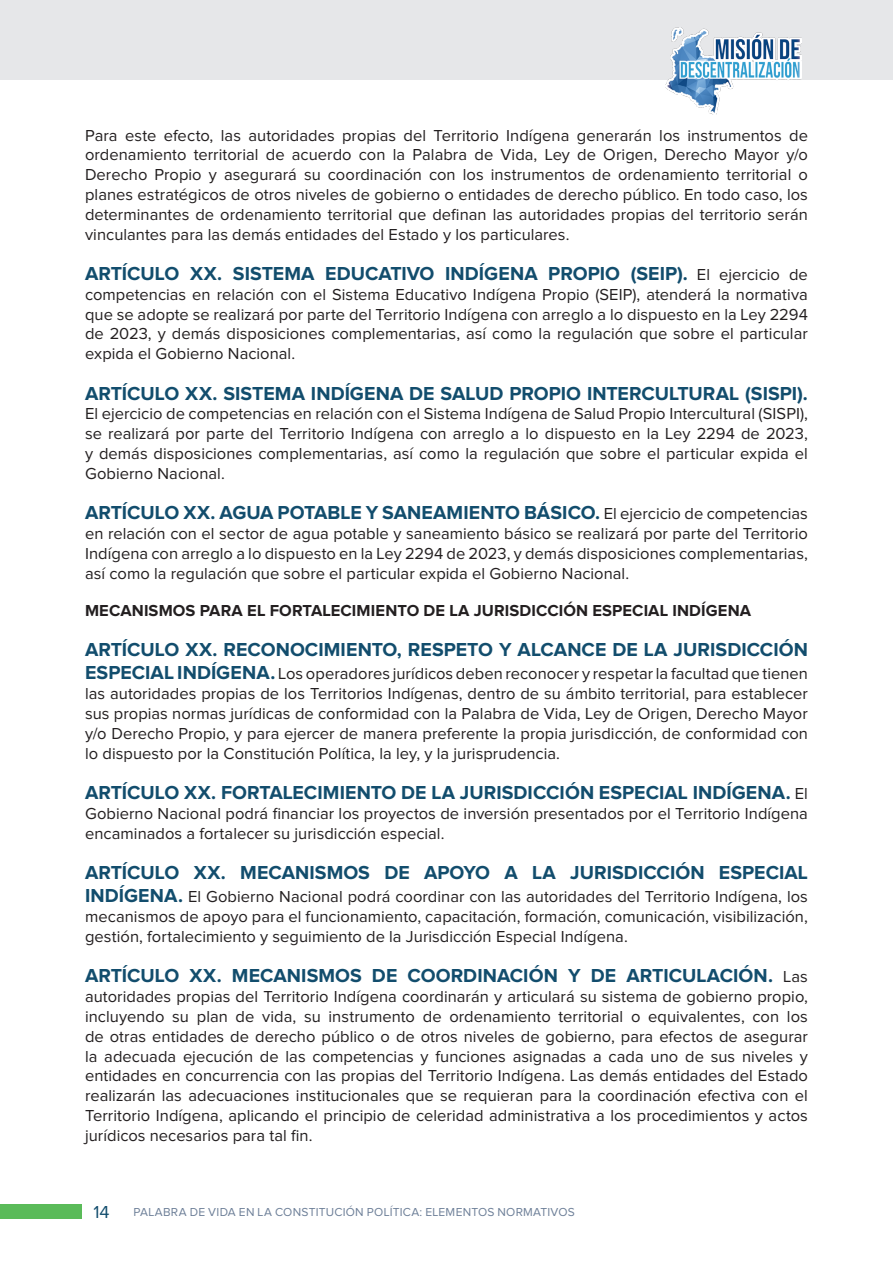
<style>
.page{position:relative;width:893px;height:1263px;background:#fff}
.page>*{position:absolute;margin:0;border:0;box-sizing:border-box;transform-origin:0 0}
.PARRAFO_1{font:700 19.5px "Proxima Nova";color:#124d6d}
.t1{font:18px "Proxima Nova";color:#124d6d}
.PARRAFO_1-2{font:16.5px/19.8px "Proxima Nova";letter-spacing:.005em;color:#231f20;text-align:justify}
.PARRAFO_1-3{font:700 16.5px "Proxima Nova";letter-spacing:.005em;color:#231f20}
.t2{font:12px "Proxima Nova";letter-spacing:.02em;color:#6d7f98}
.s1{font-weight:400;font-size:16.5px;color:#231f20}
.s2{font-weight:700;font-size:19.5px;color:#124d6d}
</style>
<div class="page">
<div style="left:0;top:0;width:893px;height:80px;background:#e6e7e9"></div>
<img style="left:665px;top:28px;width:136px;height:87px">
<div style="left:0;top:1204px;width:81px;height:14px;background:#5abb59"></div>
<p class="PARRAFO_1-2" style="left:85px;top:126px;width:724px">Para este efecto, las autoridades propias del Territorio Indígena generarán los instrumentos de ordenamiento territorial de acuerdo con la Palabra de Vida, Ley de Origen, Derecho Mayor y/o Derecho Propio y asegurará su coordinación con los instrumentos de ordenamiento territorial o planes estratégicos de otros niveles de gobierno o entidades de derecho público. En todo caso, los determinantes de ordenamiento territorial que definan las autoridades propias del territorio serán vinculantes para las demás entidades del Estado y los particulares.</p>
<p class="PARRAFO_1" style="left:85px;top:262px;width:724px">ARTÍCULO XX. SISTEMA EDUCATIVO INDÍGENA PROPIO (SEIP). <span class="s1">El ejercicio de</span></p>
<p class="PARRAFO_1-2" style="left:85px;top:285px;width:724px">competencias en relación con el Sistema Educativo Indígena Propio (SEIP), atenderá la normativa que se adopte se realizará por parte del Territorio Indígena con arreglo a lo dispuesto en la Ley 2294 de 2023, y demás disposiciones complementarias, así como la regulación que sobre el particular expida el Gobierno Nacional.</p>
<p class="PARRAFO_1" style="left:85px;top:382px;width:724px">ARTÍCULO XX. SISTEMA INDÍGENA DE SALUD PROPIO INTERCULTURAL (SISPI).</p>
<p class="PARRAFO_1-2" style="left:85px;top:404px;width:724px">El ejercicio de competencias en relación con el Sistema Indígena de Salud Propio Intercultural (SISPI), se realizará por parte del Territorio Indígena con arreglo a lo dispuesto en la Ley 2294 de 2023, y demás disposiciones complementarias, así como la regulación que sobre el particular expida el Gobierno Nacional.</p>
<p class="PARRAFO_1" style="left:85px;top:502px;width:724px">ARTÍCULO XX. AGUA POTABLE Y SANEAMIENTO BÁSICO. <span class="s1">El ejercicio de competencias</span></p>
<p class="PARRAFO_1-2" style="left:85px;top:524px;width:724px">en relación con el sector de agua potable y saneamiento básico se realizará por parte del Territorio Indígena con arreglo a lo dispuesto en la Ley 2294 de 2023, y demás disposiciones complementarias, así como la regulación que sobre el particular expida el Gobierno Nacional.</p>
<p class="PARRAFO_1-3" style="left:85px;top:601px;width:668px">MECANISMOS PARA EL FORTALECIMIENTO DE LA JURISDICCIÓN ESPECIAL INDÍGENA</p>
<p class="PARRAFO_1" style="left:85px;top:638px;width:724px">ARTÍCULO XX. RECONOCIMIENTO, RESPETO Y ALCANCE DE LA JURISDICCIÓN</p>
<p class="PARRAFO_1-2" style="left:85px;top:664px;width:724px"><span class="s2">ESPECIAL INDÍGENA.</span> Los operadores jurídicos deben reconocer y respetar la facultad que tienen las autoridades propias de los Territorios Indígenas, dentro de su ámbito territorial, para establecer sus propias normas jurídicas de conformidad con la Palabra de Vida, Ley de Origen, Derecho Mayor y/o Derecho Propio, y para ejercer de manera preferente la propia jurisdicción, de conformidad con lo dispuesto por la Constitución Política, la ley, y la jurisprudencia.</p>
<p class="PARRAFO_1" style="left:85px;top:781px;width:724px">ARTÍCULO XX. FORTALECIMIENTO DE LA JURISDICCIÓN ESPECIAL INDÍGENA. <span class="s1">El</span></p>
<p class="PARRAFO_1-2" style="left:85px;top:804px;width:724px">Gobierno Nacional podrá financiar los proyectos de inversión presentados por el Territorio Indígena encaminados a fortalecer su jurisdicción especial.</p>
<p class="PARRAFO_1" style="left:85px;top:861px;width:724px">ARTÍCULO XX. MECANISMOS DE APOYO A LA JURISDICCIÓN ESPECIAL</p>
<p class="PARRAFO_1-2" style="left:85px;top:887px;width:724px"><span class="s2">INDÍGENA.</span> El Gobierno Nacional podrá coordinar con las autoridades del Territorio Indígena, los mecanismos de apoyo para el funcionamiento, capacitación, formación, comunicación, visibilización, gestión, fortalecimiento y seguimiento de la Jurisdicción Especial Indígena.</p>
<p class="PARRAFO_1" style="left:85px;top:965px;width:724px">ARTÍCULO XX. MECANISMOS DE COORDINACIÓN Y DE ARTICULACIÓN. <span class="s1">Las</span></p>
<p class="PARRAFO_1-2" style="left:85px;top:987px;width:724px">autoridades propias del Territorio Indígena coordinarán y articulará su sistema de gobierno propio, incluyendo su plan de vida, su instrumento de ordenamiento territorial o equivalentes, con los de otras entidades de derecho público o de otros niveles de gobierno, para efectos de asegurar la adecuada ejecución de las competencias y funciones asignadas a cada uno de sus niveles y entidades en concurrencia con las propias del Territorio Indígena. Las demás entidades del Estado realizarán las adecuaciones institucionales que se requieran para la coordinación efectiva con el Territorio Indígena, aplicando el principio de celeridad administrativa a los procedimientos y actos jurídicos necesarios para tal fin.</p>
<p class="t1" style="left:94px;top:1202px;width:18px">14</p>
<p class="t2" style="left:134px;top:1205px;width:443px">PALABRA DE VIDA EN LA CONSTITUCIÓN POLÍTICA: ELEMENTOS NORMATIVOS</p>
</div>
